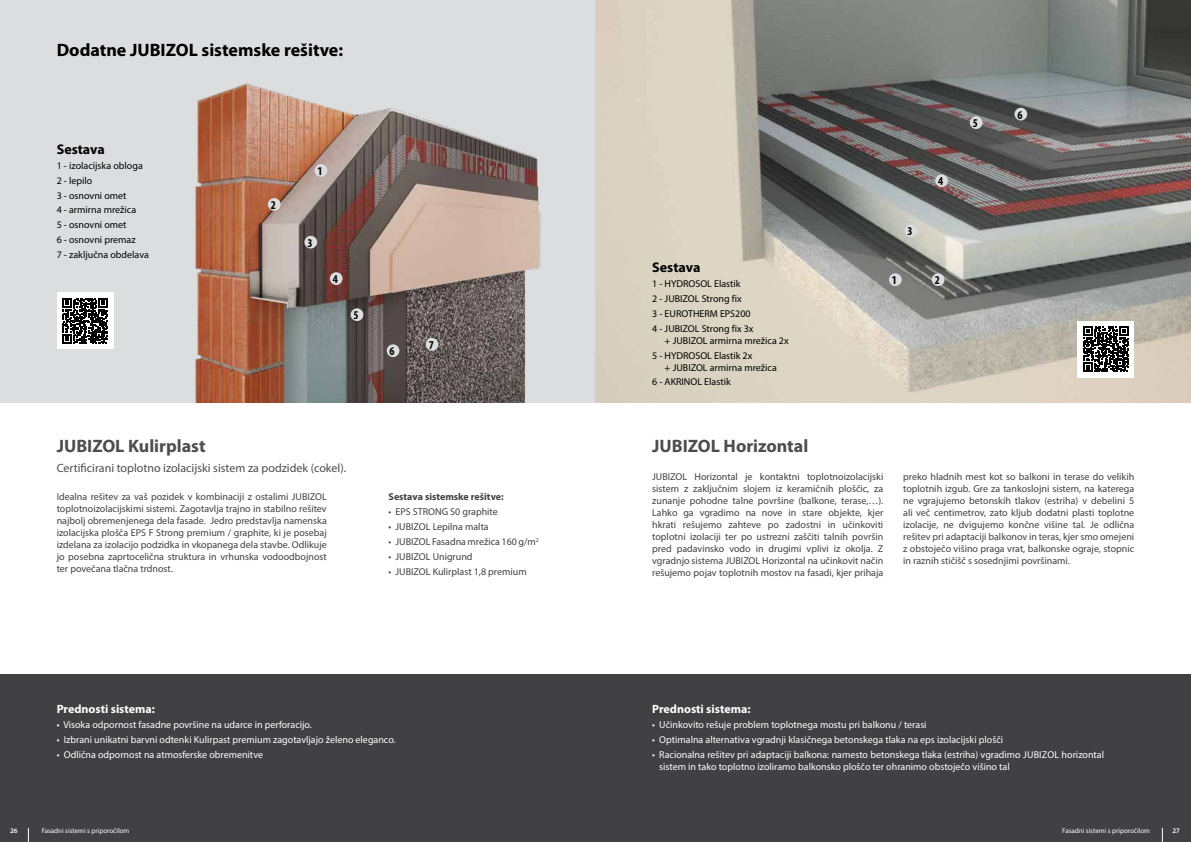
<style>
.page{position:relative;width:1191px;height:842px;background:#fff}
.page>*{position:absolute;margin:0;border:0;box-sizing:border-box;transform-origin:0 0}
.t1{font:700 18px "Myriad Pro";color:#4d4d4f}
.t2{font:700 18px "Myriad Pro";color:#000}
.t3{font:700 14px "Myriad Pro";color:#000}
.t4{font:12px "Myriad Pro";color:#4d4d4f}
.t5{font:700 12px "Myriad Pro";color:#fff}
.t6{font:700 condensed 12px "Myriad Pro";color:#000}
.t7{font:10px/12px "Myriad Pro";color:#414042;text-align:justify}
.t8{font:10px/12px "Myriad Pro";color:#fff}
.t9{font:10px/14.8px "Myriad Pro";color:#000}
.t10{font:700 10px "Myriad Pro";color:#414042}
.t11{font:7px "Myriad Pro";color:#fff}
.t12{font:600 7px "Myriad Pro";color:#fff}
</style>
<div class="page">
<div style="left:0;top:675px;width:1191px;height:167px;background:#414042"></div>
<div style="left:0;top:0;width:595px;height:403px;background:#dcddde"></div>
<img style="left:195px;top:83px;width:346px;height:320px">
<div style="left:314px;top:164px;width:13px;height:13px;background:#dcddde;border-radius:50%"></div>
<div style="left:268px;top:198px;width:13px;height:13px;background:#dcddde;border-radius:50%"></div>
<div style="left:304px;top:236px;width:13px;height:12px;background:#dcddde;border-radius:50%"></div>
<div style="left:330px;top:272px;width:12px;height:13px;background:#dcddde;border-radius:50%"></div>
<div style="left:351px;top:308px;width:12px;height:13px;background:#dcddde;border-radius:50%"></div>
<div style="left:387px;top:344px;width:12px;height:13px;background:#dcddde;border-radius:50%"></div>
<div style="left:426px;top:338px;width:12px;height:13px;background:#dcddde;border-radius:50%"></div>
<img style="left:595px;top:0;width:596px;height:403px">
<div style="left:1014px;top:108px;width:13px;height:12px;background:#dcddde;border-radius:50%"></div>
<div style="left:969px;top:116px;width:13px;height:13px;background:#dcddde;border-radius:50%"></div>
<div style="left:935px;top:174px;width:13px;height:13px;background:#dcddde;border-radius:50%"></div>
<div style="left:904px;top:224px;width:13px;height:13px;background:#dcddde;border-radius:50%"></div>
<div style="left:931px;top:273px;width:13px;height:13px;background:#dcddde;border-radius:50%"></div>
<div style="left:889px;top:273px;width:12px;height:13px;background:#dcddde;border-radius:50%"></div>
<svg style="left:1162px;top:828px;width:1px;height:14px"></svg>
<svg style="left:28px;top:828px;width:1px;height:14px"></svg>
<div style="left:57px;top:292px;width:56px;height:57px;background:#fff"></div>
<svg style="left:62px;top:298px;width:46px;height:46px"></svg>
<div style="left:1077px;top:321px;width:57px;height:56px;background:#fff"></div>
<svg style="left:1083px;top:326px;width:45px;height:46px"></svg>
<h1 class="t2" style="left:57px;top:38px;width:288px">Dodatne JUBIZOL sistemske rešitve:</h1>
<h2 class="t3" style="left:57px;top:140px;width:50px">Sestava</h2>
<p class="t9" style="left:57px;top:158px;width:94px">1 - izolacijska obloga<br>2 - lepilo<br>3 - osnovni omet<br>4 - armirna mrežica<br>5 - osnovni omet<br>6 - osnovni premaz<br>7 - zaključna obdelava</p>
<p class="t6" style="left:271px;top:197px;width:7px">2</p>
<p class="t6" style="left:317px;top:163px;width:7px">1</p>
<p class="t6" style="left:307px;top:235px;width:7px">3</p>
<p class="t6" style="left:333px;top:272px;width:7px">4</p>
<p class="t6" style="left:353px;top:308px;width:7px">5</p>
<p class="t6" style="left:390px;top:344px;width:7px">6</p>
<p class="t6" style="left:429px;top:337px;width:7px">7</p>
<h1 class="t1" style="left:57px;top:434px;width:150px">JUBIZOL Kulirplast</h1>
<p class="t4" style="left:57px;top:460px;width:291px">Certificirani toplotno izolacijski sistem za podzidek (cokel).</p>
<p class="t7" style="left:57px;top:491px;width:272px">Idealna rešitev za vaš pozidek v kombinaciji z ostalimi JUBIZOL toplotnoizolacijskimi sistemi. Zagotavlja trajno in stabilno rešitev najbolj obremenjenega dela fasade. Jedro predstavlja namenska izolacijska plošča EPS F Strong premium / graphite, ki je posebaj izdelana za izolacijo podzidka in vkopanega dela stavbe. Odlikuje jo posebna zaprtocelična struktura in vrhunska vodoodbojnost ter povečana tlačna trdnost.</p>
<p class="t10" style="left:388px;top:490px;width:117px">Sestava sistemske rešitve:</p>
<p class="t7" style="left:388px;top:506px;width:111px">• EPS STRONG S0 graphite</p>
<p class="t7" style="left:388px;top:520px;width:102px">• JUBIZOL Lepilna malta</p>
<p class="t7" style="left:388px;top:535px;width:152px">• JUBIZOL Fasadna mrežica 160 g/m<sup>2</sup></p>
<p class="t7" style="left:388px;top:550px;width:85px">• JUBIZOL Unigrund</p>
<p class="t7" style="left:388px;top:565px;width:140px">• JUBIZOL Kulirplast 1,8 premium</p>
<p class="t5" style="left:57px;top:701px;width:100px">Prednosti sistema:</p>
<p class="t8" style="left:57px;top:719px;width:257px">• Visoka odpornost fasadne površine na udarce in perforacijo.</p>
<p class="t8" style="left:57px;top:733px;width:340px">• Izbrani unikatni barvni odtenki Kulirpast premium zagotavljajo želeno eleganco.</p>
<p class="t8" style="left:57px;top:748px;width:208px">• Odlična odpornost na atmosferske obremenitve</p>
<h2 class="t3" style="left:652px;top:259px;width:50px">Sestava</h2>
<p class="t9" style="left:652px;top:276px;width:103px">1 - HYDROSOL Elastik<br>2 - JUBIZOL Strong fix<br>3 - EUROTHERM EPS200<br>4 - JUBIZOL Strong fix 3x</p>
<p class="t9" style="left:652px;top:333px;width:138px;text-indent:12px">+ JUBIZOL armirna mrežica 2x<br>5 - HYDROSOL Elastik 2x</p>
<p class="t9" style="left:652px;top:360px;width:126px;text-indent:12px">+ JUBIZOL armirna mrežica<br>6 - AKRINOL Elastik</p>
<p class="t6" style="left:907px;top:224px;width:7px">3</p>
<p class="t6" style="left:938px;top:174px;width:7px">4</p>
<p class="t6" style="left:892px;top:273px;width:7px">1</p>
<p class="t6" style="left:934px;top:273px;width:7px">2</p>
<p class="t6" style="left:972px;top:116px;width:7px">5</p>
<p class="t6" style="left:1017px;top:107px;width:7px">6</p>
<h1 class="t1" style="left:652px;top:434px;width:158px">JUBIZOL Horizontal</h1>
<p class="t7" style="left:652px;top:471px;width:233px">JUBIZOL Horizontal je kontaktni toplotnoizolacijski sistem z zaključnim slojem iz keramičnih ploščic, za zunanje pohodne talne površine (balkone, terase,…).<br>Lahko ga vgradimo na nove in stare objekte, kjer hkrati rešujemo zahteve po zadostni in učinkoviti toplotni izolaciji ter po ustrezni zaščiti talnih površin pred padavinsko vodo in drugimi vplivi iz okolja. Z vgradnjo sistema JUBIZOL Horizontal na učinkovit način rešujemo pojav toplotnih mostov na fasadi, kjer prihaja</p>
<p class="t7" style="left:903px;top:471px;width:233px">preko hladnih mest kot so balkoni in terase do velikih toplotnih izgub. Gre za tankoslojni sistem, na katerega ne vgrajujemo betonskih tlakov (estriha) v debelini 5 ali več centimetrov, zato kljub dodatni plasti toplotne izolacije, ne dvigujemo končne višine tal. Je odlična rešitev pri adaptaciji balkonov in teras, kjer smo omejeni z obstoječo višino praga vrat, balkonske ograje, stopnic in raznih stičišč s sosednjimi površinami.</p>
<p class="t5" style="left:652px;top:701px;width:100px">Prednosti sistema:</p>
<p class="t8" style="left:652px;top:719px;width:276px">• Učinkovito rešuje problem toplotnega mostu pri balkonu / terasi</p>
<p class="t8" style="left:652px;top:733px;width:352px">• Optimalna alternativa vgradnji klasičnega betonskega tlaka na eps izolacijski plošči</p>
<p class="t8" style="left:659px;top:748px;width:446px;text-indent:-7px">• Racionalna rešitev pri adaptaciji balkona: namesto betonskega tlaka (estriha) vgradimo JUBIZOL horizontal sistem in tako toplotno izoliramo balkonsko ploščo ter ohranimo obstoječo višino tal</p>
<p class="t12" style="left:10px;top:826px;width:9px">26</p>
<p class="t11" style="left:42px;top:826px;width:89px">Fasadni sistemi s priporočilom</p>
<p class="t11" style="left:1062px;top:826px;width:89px">Fasadni sistemi s priporočilom</p>
<p class="t12" style="left:1172px;top:826px;width:9px">27</p>
</div>
